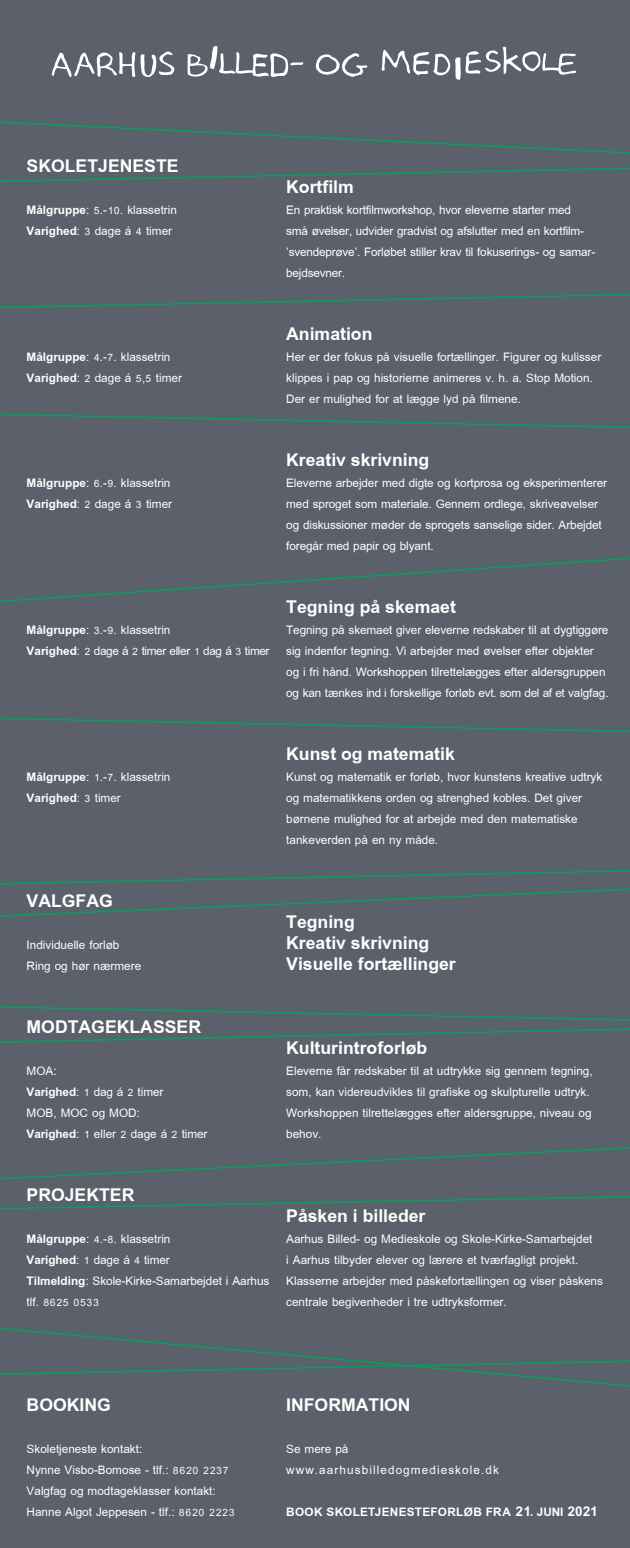
<style>
.page{position:relative;width:630px;height:1548px;background:#fff}
.page>*{position:absolute;margin:0;border:0;box-sizing:border-box;transform-origin:0 0}
.t1{font:700 27px/21px "Browallia UPC";color:#fff}
.t2{font:18px/21px "Browallia UPC";color:#fff}
.t3{font:18px/21px "Browallia UPC";letter-spacing:-.02em;color:#fff}
.t4{font:18px/21px "Browallia UPC";letter-spacing:.06em;color:#fff}
.t5{font:700 18px "Browallia UPC";letter-spacing:.015em;color:#fff}
.s1{font-weight:700}
.s2{font-size:24px}
</style>
<div class="page">
<div style="left:0;top:0;width:629px;height:1548px;background:#5b606a"></div>
<svg style="left:0;top:167px;width:629px;height:15px"></svg>
<svg style="left:0;top:121px;width:629px;height:33px"></svg>
<svg style="left:0;top:294px;width:629px;height:15px"></svg>
<svg style="left:0;top:413px;width:629px;height:15px"></svg>
<svg style="left:0;top:717px;width:629px;height:16px"></svg>
<svg style="left:0;top:557px;width:629px;height:45px"></svg>
<svg style="left:0;top:1006px;width:629px;height:37px"></svg>
<svg style="left:0;top:1147px;width:629px;height:33px"></svg>
<svg style="left:0;top:1327px;width:629px;height:60px"></svg>
<svg style="left:0;top:1359px;width:629px;height:17px"></svg>
<svg style="left:0;top:870px;width:629px;height:47px"></svg>
<svg style="left:0;top:1196px;width:629px;height:14px"></svg>
<svg style="left:315px;top:53px;width:52px;height:24px"></svg>
<svg style="left:52px;top:51px;width:122px;height:26px"></svg>
<svg style="left:187px;top:46px;width:116px;height:31px"></svg>
<svg style="left:381px;top:46px;width:194px;height:34px"></svg>
<h1 class="t1" style="left:27px;top:155px;width:153px">SKOLETJENESTE</h1>
<p class="t2" style="left:27px;top:199px;width:152px"><span class="s1">Målgruppe</span>: 5.-10. klassetrin<br><span class="s1">Varighed</span>: 3 dage á 4 timer</p>
<p class="t2" style="left:27px;top:346px;width:157px"><span class="s1">Målgruppe</span>: 4.-7. klassetrin<br><span class="s1">Varighed</span>: 2 dage á 5,5 timer</p>
<h1 class="t1" style="left:286px;top:176px;width:69px">Kortfilm</h1>
<p class="t2" style="left:286px;top:199px;width:310px">En praktisk kortfilmworkshop, hvor eleverne starter med små øvelser, udvider gradvist og afslutter med en kortfilm-’svendeprøve’. Forløbet stiller krav til fokuserings- og samar&shy;bejdsevner.</p>
<h1 class="t1" style="left:286px;top:323px;width:88px">Animation</h1>
<p class="t2" style="left:286px;top:346px;width:316px">Her er der fokus på visuelle fortællinger. Figurer og kulisser klippes i pap og historierne animeres v. h. a. Stop Motion.<br>Der er mulighed for at lægge lyd på filmene.</p>
<p class="t2" style="left:27px;top:472px;width:147px"><span class="s1">Målgruppe</span>: 6.-9. klassetrin<br><span class="s1">Varighed</span>: 2 dage á 3 timer</p>
<h1 class="t1" style="left:286px;top:449px;width:144px">Kreativ skrivning</h1>
<p class="t2" style="left:286px;top:472px;width:322px">Eleverne arbejder med digte og kortprosa og eksperimenterer med sproget som materiale. Gennem ordlege, skriveøvelser og diskussioner møder de sprogets sanselige sider. Arbejdet foregår med papir og blyant.</p>
<p class="t3" style="left:27px;top:619px;width:244px"><span class="s1">Målgruppe</span>: 3.-9. klassetrin<br><span class="s1">Varighed</span>: 2 dage á 2 timer eller 1 dag á 3 timer</p>
<h1 class="t1" style="left:286px;top:596px;width:171px">Tegning på skemaet</h1>
<p class="t2" style="left:286px;top:619px;width:323px">Tegning på skemaet giver eleverne redskaber til at dygtiggøre sig indenfor tegning. Vi arbejder med øvelser efter objekter og i fri hånd. Workshoppen tilrettelægges efter aldersgruppen og kan tænkes ind i forskellige forløb evt. som del af et valgfag.</p>
<p class="t2" style="left:27px;top:766px;width:145px"><span class="s1">Målgruppe</span>: 1.-7. klassetrin<br><span class="s1">Varighed</span>: 3 timer</p>
<h1 class="t1" style="left:286px;top:743px;width:170px">Kunst og matematik</h1>
<p class="t2" style="left:286px;top:766px;width:317px">Kunst og matematik er forløb, hvor kunstens kreative udtryk og matematikkens orden og strenghed kobles. Det giver børnene mulighed for at arbejde med den matematiske tankeverden på en ny måde.</p>
<h1 class="t1" style="left:27px;top:890px;width:88px">VALGFAG</h1>
<p class="t2" style="left:27px;top:934px;width:116px">Individuelle forløb<br>Ring og hør nærmere</p>
<h1 class="t1" style="left:27px;top:1016px;width:176px">MODTAGEKLASSER</h1>
<p class="t2" style="left:27px;top:1060px;width:182px">MOA:<br><span class="s1">Varighed</span>: 1 dag á 2 timer<br>MOB, MOC og MOD:<br><span class="s1">Varighed</span>: 1 eller 2 dage á 2 timer</p>
<h1 class="t1" style="left:286px;top:911px;width:171px">Tegning<br>Kreativ skrivning<br>Visuelle fortællinger</h1>
<h1 class="t1" style="left:286px;top:1037px;width:142px">Kulturintroforløb</h1>
<p class="t2" style="left:286px;top:1060px;width:308px">Eleverne får redskaber til at udtrykke sig gennem tegning, som, kan videreudvikles til grafiske og skulpturelle udtryk.<br>Workshoppen tilrettelægges efter aldersgruppe, niveau og behov.</p>
<h1 class="t1" style="left:27px;top:1184px;width:109px">PROJEKTER</h1>
<p class="t2" style="left:27px;top:1228px;width:244px"><span class="s1">Målgruppe</span>: 4.-8. klassetrin<br><span class="s1">Varighed</span>: 1 dage á 4 timer<br><span class="s1">Tilmelding</span>: Skole-Kirke-Samarbejdet i Aarhus tlf. 8625 0533</p>
<h1 class="t1" style="left:286px;top:1205px;width:141px">Påsken i billeder</h1>
<p class="t2" style="left:286px;top:1228px;width:318px">Aarhus Billed- og Medieskole og Skole-Kirke-Samarbejdet<br>i Aarhus tilbyder elever og lærere et tværfagligt projekt.<br>Klasserne arbejder med påskefortællingen og viser påskens centrale begivenheder i tre udtryksformer.</p>
<h1 class="t1" style="left:27px;top:1394px;width:86px">BOOKING</h1>
<p class="t2" style="left:27px;top:1438px;width:210px">Skoletjeneste kontakt:<br>Nynne Visbo-Bomose - tlf.: 8620 2237<br>Valgfag og modtageklasser kontakt:<br>Hanne Algot Jeppesen - tlf.: 8620 2223</p>
<h1 class="t1" style="left:286px;top:1394px;width:126px">INFORMATION</h1>
<p class="t4" style="left:286px;top:1438px;width:214px">Se mere på www.aarhusbilledogmedieskole.dk</p>
<p class="t5" style="left:286px;top:1500px;width:313px">BOOK SKOLETJENESTEFORLØB FRA <span class="s2">21</span>. JUNI <span class="s2">2021</span></p>
</div>
